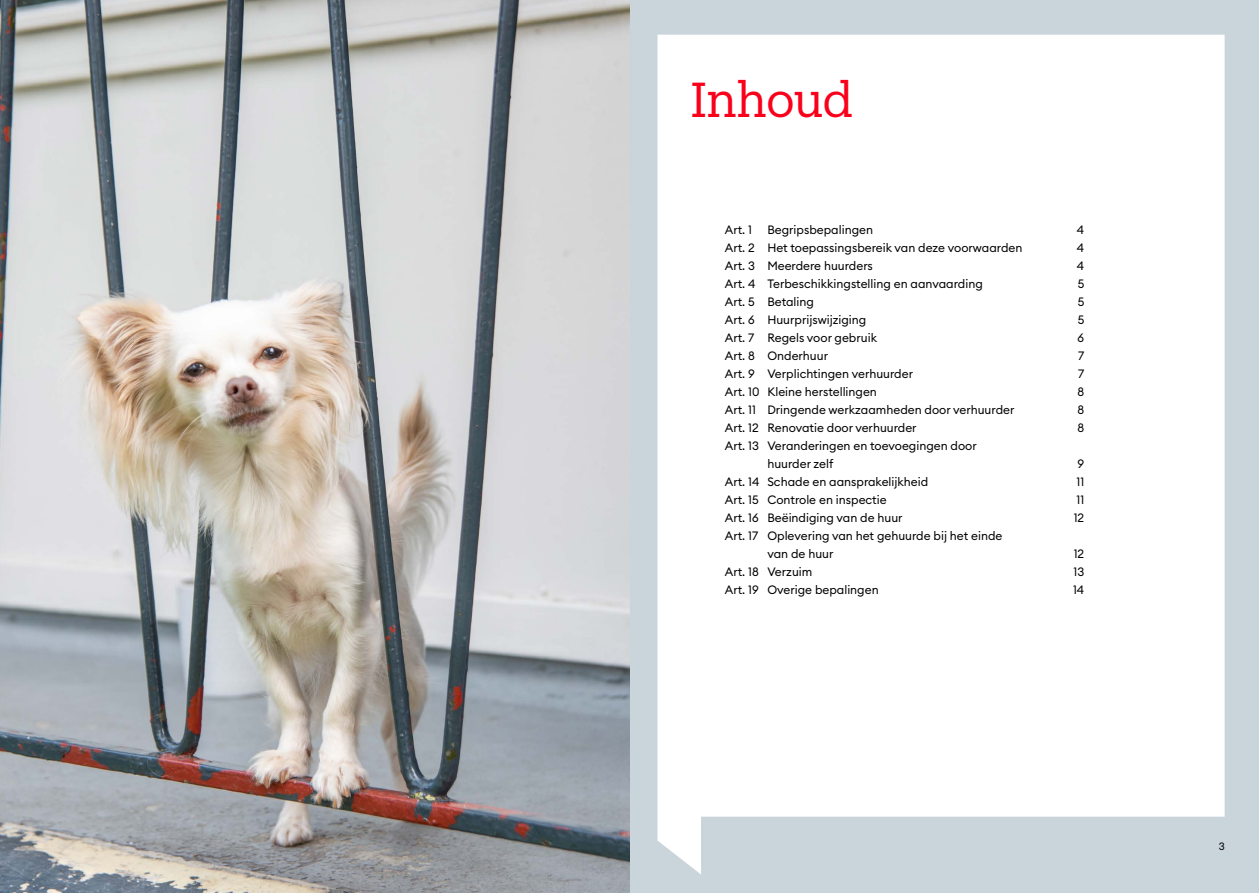
<style>
.page{position:relative;width:1259px;height:893px;background:#cad4db}
.page>*{position:absolute;margin:0;border:0;box-sizing:border-box;transform-origin:0 0}
.t1{font:48px "Produkt";letter-spacing:-.005em;color:#fa001a}
.t2{font:12px/18px "Euclid Circular B";color:#000;text-align:justify}
.t3{font:10.5px "Euclid Circular B";color:#000}
</style>
<div class="page">
<div style="left:657px;top:35px;width:567px;height:839px;background:#fff"></div>
<img style="left:0;top:0;width:629px;height:893px">
<h1 class="t1" style="left:691px;top:67px;width:164px">Inhoud</h1>
<p class="t2" style="left:725px;top:221px;width:29px">Art. 1</p>
<p class="t2" style="left:767px;top:221px;width:107px">Begripsbepalingen</p>
<p class="t2" style="left:725px;top:239px;width:299px">Art. 2 Het toepassingsbereik van deze voorwaarden</p>
<p class="t2" style="left:725px;top:257px;width:150px">Art. 3 Meerdere huurders</p>
<p class="t2" style="left:725px;top:275px;width:259px">Art. 4 Terbeschikkingstelling en aanvaarding</p>
<p class="t2" style="left:725px;top:293px;width:91px">Art. 5 Betaling</p>
<p class="t2" style="left:725px;top:311px;width:143px">Art. 6 Huurprijswijziging</p>
<p class="t2" style="left:725px;top:329px;width:154px">Art. 7 Regels voor gebruik</p>
<p class="t2" style="left:725px;top:347px;width:105px">Art. 8 Onderhuur</p>
<p class="t2" style="left:725px;top:365px;width:190px">Art. 9 Verplichtingen verhuurder</p>
<p class="t2" style="left:725px;top:383px;width:154px">Art. 10 Kleine herstellingen</p>
<p class="t2" style="left:725px;top:401px;width:291px">Art. 11 Dringende werkzaamheden door verhuurder</p>
<p class="t2" style="left:725px;top:419px;width:193px">Art. 12 Renovatie door verhuurder</p>
<p class="t2" style="left:725px;top:437px;width:253px">Art. 13 Veranderingen en toevoegingen door</p>
<p class="t2" style="left:767px;top:455px;width:68px">huurder zelf</p>
<p class="t2" style="left:725px;top:473px;width:205px">Art. 14 Schade en aansprakelijkheid</p>
<p class="t2" style="left:725px;top:491px;width:163px">Art. 15 Controle en inspectie</p>
<p class="t2" style="left:725px;top:509px;width:179px">Art. 16 Beëindiging van de huur</p>
<p class="t2" style="left:725px;top:527px;width:279px">Art. 17 Oplevering van het gehuurde bij het einde</p>
<p class="t2" style="left:767px;top:545px;width:68px">van de huur</p>
<p class="t2" style="left:725px;top:563px;width:89px">Art. 18 Verzuim</p>
<p class="t2" style="left:725px;top:581px;width:155px">Art. 19 Overige bepalingen</p>
<p class="t2" style="left:1077px;top:221px;width:9px">4<br>4<br>4<br>5<br>5<br>5<br>6<br>7<br>7<br>8<br>8<br>8</p>
<p class="t2" style="left:1073px;top:455px;width:12px;text-align:center">9<br>11<br>11<br>12</p>
<p class="t2" style="left:1073px;top:545px;width:13px">12<br>13<br>14</p>
<p class="t3" style="left:1219px;top:839px;width:8px">3</p>
</div>
